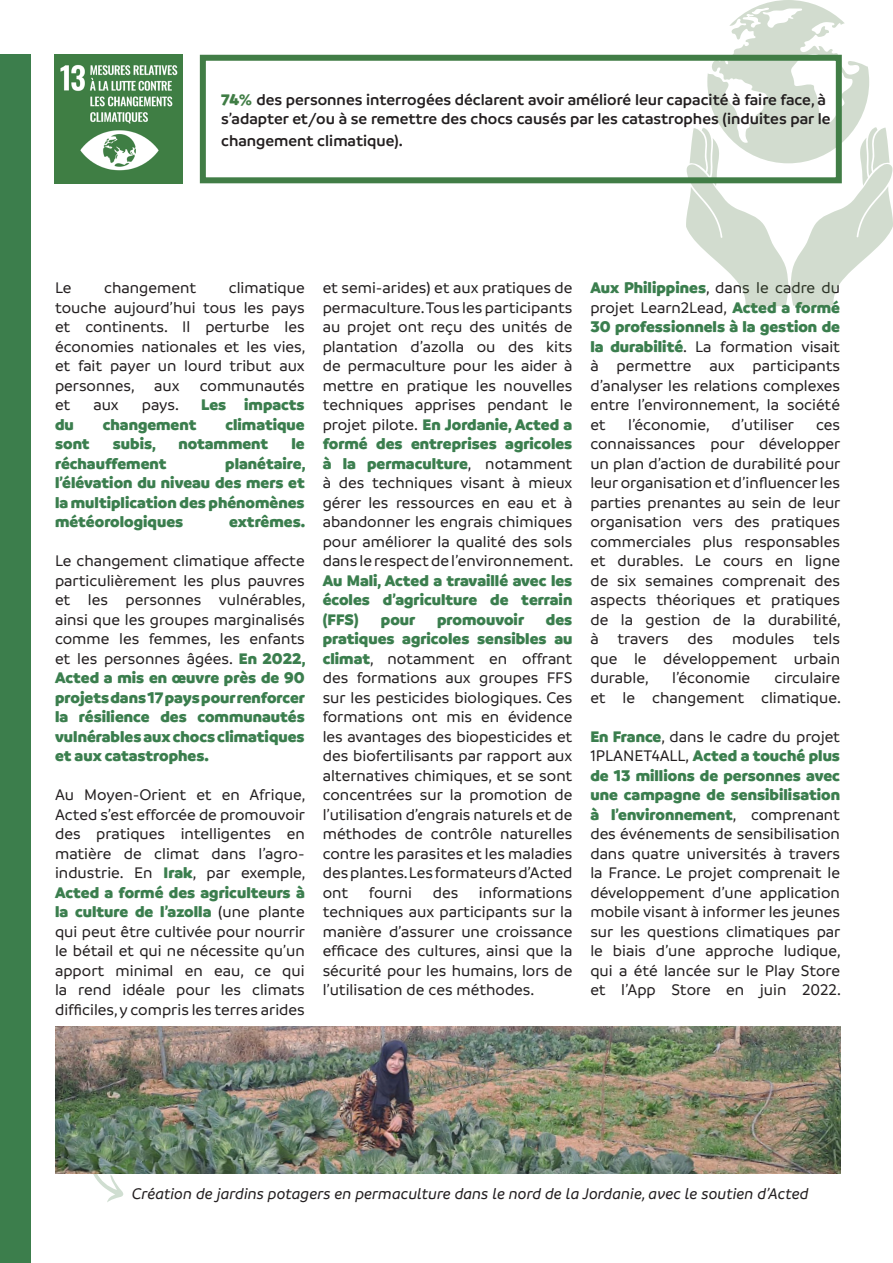
<style>
.page{position:relative;width:893px;height:1263px;background:#fff}
.page>*{position:absolute;margin:0;border:0;box-sizing:border-box;transform-origin:0 0}
.t1{font:500 16.5px/19.5px "Branding";color:#231f20;text-align:justify}
.t2{font:900 16.5px/19.5px "Branding";color:#3b7e4e;text-align:justify}
.t3{font:600 16.5px/19.5px "Branding";color:#231f20}
.t4{font:italic 500 16.5px "Branding";color:#231f20}
.s1{font-weight:900;color:#407d45}
.s2{font-weight:900;color:#3b7e4e}
</style>
<div class="page">
<img style="left:54px;top:55px;width:129px;height:128px">
<svg style="left:93px;top:1174px;width:31px;height:28px"></svg>
<img style="left:55px;top:1026px;width:785px;height:148px">
<div style="left:0;top:54px;width:31px;height:1209px;background:#3c7e4c"></div>
<svg style="left:685px;top:0;width:208px;height:306px"></svg>
<div style="left:200px;top:55px;width:642px;height:128px;border:6px solid #417d46"></div>
<p class="t3" style="left:221px;top:90px;width:611px"><span class="s1">74%</span> des personnes interrogées déclarent avoir amélioré leur capacité à faire face, à s’adapter et/ou à se remettre des chocs causés par les catastrophes (induites par le</p>
<p class="t3" style="left:221px;top:131px;width:183px">changement climatique).</p>
<p class="t1" style="left:55px;top:278px;width:252px;text-indent:174px">climatique touche aujourd’hui tous les pays et continents. Il perturbe les économies nationales et les vies, et fait payer un lourd tribut aux personnes, aux communautés et</p>
<p class="t1" style="left:55px;top:278px;width:18px">Le</p>
<p class="t1" style="left:104px;top:278px;width:93px">changement</p>
<p class="t1" style="left:93px;top:395px;width:27px">aux</p>
<p class="t1" style="left:142px;top:395px;width:39px">pays.</p>
<p class="t2" style="left:201px;top:395px;width:105px">Les impacts</p>
<p class="t2" style="left:55px;top:414px;width:20px">du</p>
<p class="t2" style="left:103px;top:414px;width:95px">changement</p>
<p class="t2" style="left:225px;top:414px;width:81px">climatique</p>
<p class="t2" style="left:55px;top:434px;width:36px">sont</p>
<p class="t2" style="left:113px;top:434px;width:45px">subis,</p>
<p class="t2" style="left:178px;top:434px;width:91px">notamment</p>
<p class="t2" style="left:291px;top:434px;width:15px">le</p>
<p class="t2" style="left:55px;top:453px;width:113px">réchauffement</p>
<p class="t2" style="left:55px;top:453px;width:252px;text-indent:170px">planétaire, l’élévation du niveau des mers et la multiplication des phénomènes météorologiques</p>
<p class="t2" style="left:229px;top:512px;width:77px">extrêmes.</p>
<p class="t1" style="left:55px;top:551px;width:252px">Le changement climatique affecte particulièrement les plus pauvres et les personnes vulnérables, ainsi que les groupes marginalisés comme les femmes, les enfants et les personnes âgées. <span class="s2">En 2022, Acted a mis en œuvre près de 90 projets dans 17 pays pour renforcer la résilience des communautés vulnérables aux chocs climatiques et aux catastrophes.</span></p>
<p class="t1" style="left:55px;top:785px;width:252px">Au Moyen-Orient et en Afrique, Acted s’est efforcée de promouvoir des pratiques intelligentes en matière de climat dans l’agro&shy;industrie. En <span class="s2">Irak</span>, par exemple, <span class="s2">Acted a formé des agriculteurs à la culture de l’azolla</span> (une plante qui peut être cultivée pour nourrir le bétail et qui ne nécessite qu’un apport minimal en eau, ce qui la rend idéale pour les climats difficiles, y compris les terres arides</p>
<p class="t1" style="left:323px;top:278px;width:252px">et semi-arides) et aux pratiques de permaculture. Tous les participants au projet ont reçu des unités de plantation d’azolla ou des kits de permaculture pour les aider à mettre en pratique les nouvelles techniques apprises pendant le projet pilote. <span class="s2">En Jordanie, Acted a formé des entreprises agricoles à la permaculture</span>, notamment à des techniques visant à mieux gérer les ressources en eau et à abandonner les engrais chimiques pour améliorer la qualité des sols dans le respect de l’environnement.<br><span class="s2">Au Mali, Acted a travaillé avec les écoles d’agriculture de terrain (FFS)</span></p>
<p class="t2" style="left:381px;top:609px;width:36px">pour</p>
<p class="t2" style="left:437px;top:609px;width:89px">promouvoir</p>
<p class="t1" style="left:323px;top:610px;width:251px;text-indent:223px"><span class="s2">des pratiques agricoles sensibles au climat</span>, notamment en offrant des formations aux groupes FFS sur les pesticides biologiques. Ces formations ont mis en évidence les avantages des biopesticides et des biofertilisants par rapport aux alternatives chimiques, et se sont concentrées sur la promotion de l’utilisation d’engrais naturels et de méthodes de contrôle naturelles contre les parasites et les maladies des plantes. Les formateurs d’Acted ont</p>
<p class="t1" style="left:323px;top:883px;width:251px;text-indent:156px">informations techniques aux participants sur la manière d’assurer une croissance efficace des cultures, ainsi que la sécurité pour les humains, lors de l’utilisation de ces méthodes.</p>
<p class="t1" style="left:369px;top:883px;width:45px">fourni</p>
<p class="t1" style="left:433px;top:883px;width:27px">des</p>
<p class="t1" style="left:590px;top:278px;width:251px"><span class="s2">Aux Philippines</span>, dans le cadre du projet Learn2Lead, <span class="s2">Acted a formé 30 professionnels à la gestion de la durabilité</span>. La formation visait à permettre aux participants d’analyser les relations complexes entre l’environnement, la société et</p>
<p class="t1" style="left:628px;top:415px;width:83px">l’économie,</p>
<p class="t1" style="left:731px;top:415px;width:64px">d’utiliser</p>
<p class="t1" style="left:590px;top:415px;width:252px;text-indent:226px">ces connaissances pour développer un plan d’action de durabilité pour leur organisation et d’influencer les parties prenantes au sein de leur organisation vers des pratiques commerciales plus responsables et durables. Le cours en ligne de six semaines comprenait des aspects théoriques et pratiques de la gestion de la durabilité, à travers des modules tels que le développement urbain durable,</p>
<p class="t1" style="left:672px;top:668px;width:79px">l’économie</p>
<p class="t1" style="left:590px;top:668px;width:252px;text-align:right">circulaire<br>et le changement climatique.</p>
<p class="t1" style="left:590px;top:727px;width:252px"><span class="s2">En France</span>, dans le cadre du projet 1PLANET4ALL, <span class="s2">Acted a touché plus de 13 millions de personnes avec une campagne de sensibilisation à l’environnement</span>, comprenant des événements de sensibilisation dans quatre universités à travers la France. Le projet comprenait le développement d’une application mobile visant à informer les jeunes sur les questions climatiques par le biais d’une approche ludique, qui a été lancée sur le Play Store et l’App Store en juin 2022.</p>
<p class="t4" style="left:132px;top:1185px;width:678px">Création de jardins potagers en permaculture dans le nord de la Jordanie, avec le soutien d’Acted</p>
</div>
